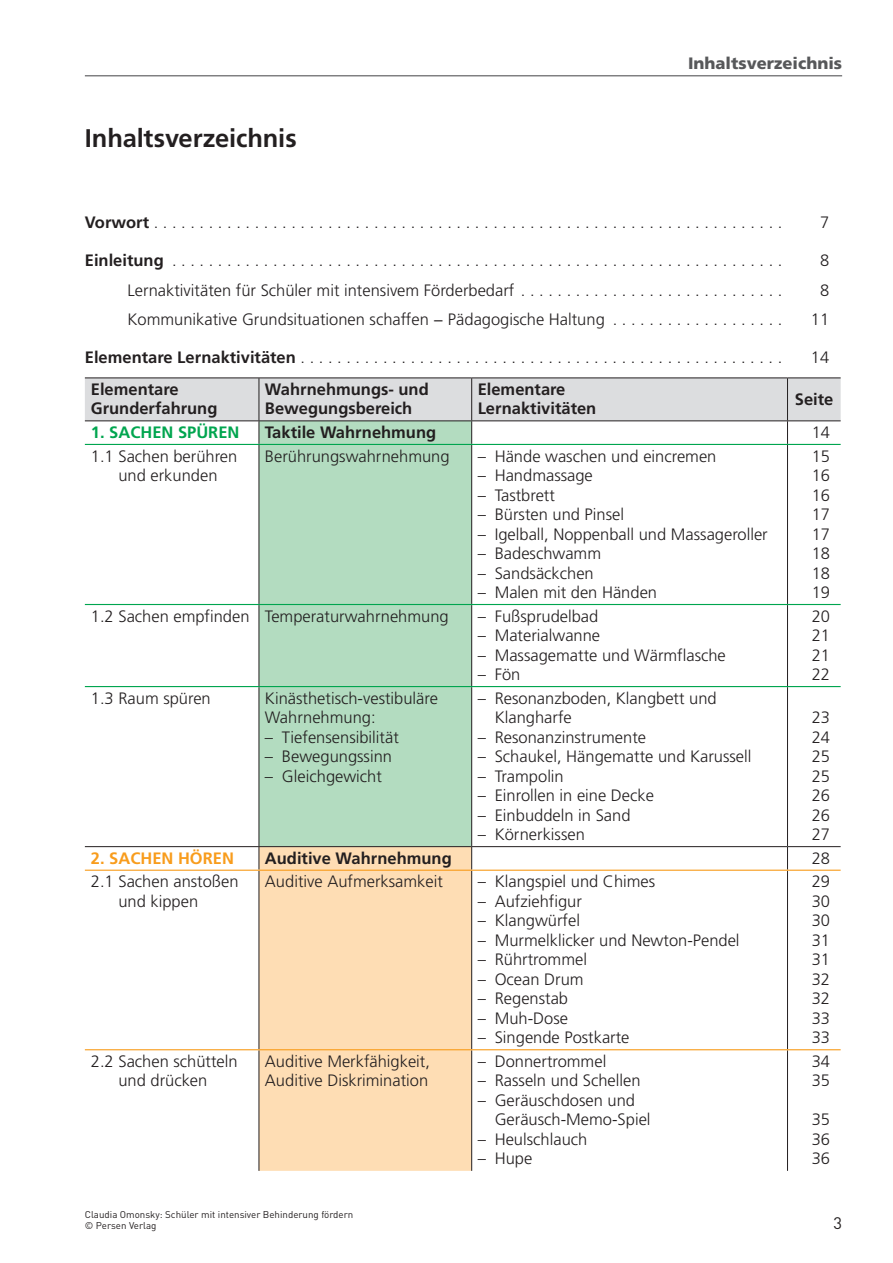
<style>
.page{position:relative;width:893px;height:1263px;background:#fff}
.page>*{position:absolute;margin:0;border:0;box-sizing:border-box;transform-origin:0 0}
.t1{font:700 25.5px "Frutiger";letter-spacing:-.005em;color:#231f20}
.t2{font:300 16.5px/19.5px "Frutiger";color:#231f20}
.t3{font:700 16.5px/19.5px "Frutiger";color:#231f20}
.t4{font:900 16.5px "Frutiger";color:#57585a}
.t5{font:700 16.5px "Frutiger";color:#00a54f}
.t6{font:700 16.5px "Frutiger";color:#f89c1c}
.t7{font:16.5px "DINOT";color:#231f20}
.t8{font:9.75px/11.2px "DINOT";color:#231f20}
.s1{font-weight:700}
</style>
<div class="page">
<hr style="left:85px;top:75px;width:757px;height:1px;background:#57585a">
<div style="left:259px;top:445px;width:212px;height:401px;background:#b3dcc0"></div>
<div style="left:259px;top:847px;width:212px;height:324px;background:#feddb4"></div>
<svg style="left:85px;top:378px;width:755px;height:66px"></svg>
<hr style="left:258px;top:445px;width:1px;height:159px;background:#231f20">
<hr style="left:471px;top:445px;width:1px;height:159px;background:#231f20">
<hr style="left:787px;top:445px;width:1px;height:159px;background:#231f20">
<hr style="left:258px;top:605px;width:1px;height:81px;background:#231f20">
<hr style="left:471px;top:605px;width:1px;height:81px;background:#231f20">
<hr style="left:787px;top:605px;width:1px;height:81px;background:#231f20">
<hr style="left:258px;top:687px;width:1px;height:159px;background:#231f20">
<hr style="left:471px;top:687px;width:1px;height:159px;background:#231f20">
<hr style="left:787px;top:687px;width:1px;height:159px;background:#231f20">
<hr style="left:85px;top:846px;width:386px;height:1px;background:#231f20">
<svg style="left:258px;top:847px;width:1px;height:23px"></svg>
<hr style="left:471px;top:846px;width:316px;height:1px;background:#231f20">
<svg style="left:471px;top:847px;width:1px;height:23px"></svg>
<hr style="left:787px;top:846px;width:53px;height:1px;background:#231f20">
<svg style="left:787px;top:847px;width:1px;height:23px"></svg>
<hr style="left:258px;top:871px;width:1px;height:178px;background:#231f20">
<hr style="left:471px;top:871px;width:1px;height:178px;background:#231f20">
<hr style="left:787px;top:871px;width:1px;height:178px;background:#231f20">
<hr style="left:258px;top:1050px;width:1px;height:121px;background:#231f20">
<hr style="left:471px;top:1050px;width:1px;height:121px;background:#231f20">
<hr style="left:787px;top:1050px;width:1px;height:121px;background:#231f20">
<hr style="left:85px;top:444px;width:755px;height:1px;background:#00a54f">
<hr style="left:85px;top:604px;width:755px;height:1px;background:#00a54f">
<hr style="left:85px;top:686px;width:755px;height:1px;background:#00a54f">
<hr style="left:85px;top:870px;width:755px;height:1px;background:#f89c1c">
<hr style="left:85px;top:1049px;width:755px;height:1px;background:#f89c1c">
<h1 class="t1" style="left:85px;top:128px;width:213px">Inhaltsverzeichnis</h1>
<p class="t4" style="left:688px;top:56px;width:156px">Inhaltsverzeichnis</p>
<p class="t2" style="left:85px;top:214px;width:699px"><span class="s1">Vorwort</span> . . . . . . . . . . . . . . . . . . . . . . . . . . . . . . . . . . . . . . . . . . . . . . . . . . . . . . . . . . . . . . . . . . . . .</p>
<p class="t2" style="left:820px;top:214px;width:11px">7</p>
<p class="t2" style="left:85px;top:252px;width:699px"><span class="s1">Einleitung</span> . . . . . . . . . . . . . . . . . . . . . . . . . . . . . . . . . . . . . . . . . . . . . . . . . . . . . . . . . . . . . . . . . . .</p>
<p class="t2" style="left:820px;top:252px;width:11px">8</p>
<p class="t2" style="left:127px;top:281px;width:656px">Lernaktivitäten für Schüler mit intensivem Förderbedarf . . . . . . . . . . . . . . . . . . . . . . . . . . . . .</p>
<p class="t2" style="left:820px;top:281px;width:11px">8</p>
<p class="t2" style="left:127px;top:311px;width:656px">Kommunikative Grundsituationen schaffen − Pädagogische Haltung . . . . . . . . . . . . . . . . . . .</p>
<p class="t2" style="left:810px;top:311px;width:20px">11</p>
<p class="t2" style="left:85px;top:349px;width:699px"><span class="s1">Elementare Lernaktivitäten</span> . . . . . . . . . . . . . . . . . . . . . . . . . . . . . . . . . . . . . . . . . . . . . . . . . . . . .</p>
<p class="t2" style="left:810px;top:349px;width:20px">14</p>
<p class="t3" style="left:91px;top:381px;width:128px">Elementare<br>Grunderfahrung</p>
<p class="t3" style="left:265px;top:381px;width:165px">Wahrnehmungs- und<br>Bewegungsbereich</p>
<p class="t3" style="left:477px;top:381px;width:120px">Elementare<br>Lernaktivitäten</p>
<p class="t3" style="left:794px;top:391px;width:40px">Seite</p>
<p class="t5" style="left:91px;top:426px;width:150px">1. SACHEN SPÜREN</p>
<p class="t3" style="left:265px;top:424px;width:173px">Taktile Wahrnehmung</p>
<p class="t2" style="left:811px;top:424px;width:20px">14</p>
<p class="t2" style="left:91px;top:447px;width:148px;text-align:center">1.1 Sachen berühren und erkunden</p>
<p class="t2" style="left:265px;top:447px;width:186px">Berührungswahrnehmung</p>
<p class="t2" style="left:477px;top:447px;width:240px">– Hände waschen und eincremen</p>
<p class="t2" style="left:811px;top:447px;width:20px;text-align:justify">15<br>16<br>16<br>17<br>17<br>18<br>18<br>19</p>
<p class="t2" style="left:477px;top:467px;width:117px">– Handmassage</p>
<p class="t2" style="left:477px;top:486px;width:79px">– Tastbrett</p>
<p class="t2" style="left:477px;top:506px;width:148px">– Bürsten und Pinsel</p>
<p class="t2" style="left:477px;top:525px;width:291px">– Igelball, Noppenball und Massageroller</p>
<p class="t2" style="left:477px;top:545px;width:125px">– Badeschwamm</p>
<p class="t2" style="left:477px;top:564px;width:118px">– Sandsäckchen</p>
<p class="t2" style="left:477px;top:584px;width:181px">– Malen mit den Händen</p>
<p class="t2" style="left:91px;top:607px;width:359px">1.2 Sachen empfinden Temperaturwahrnehmung</p>
<p class="t2" style="left:477px;top:607px;width:122px">– Fußsprudelbad</p>
<p class="t2" style="left:477px;top:627px;width:124px">– Materialwanne</p>
<p class="t2" style="left:477px;top:646px;width:250px">– Massagematte und Wärmflasche</p>
<p class="t2" style="left:477px;top:666px;width:44px">– Fön</p>
<p class="t2" style="left:91px;top:690px;width:121px">1.3 Raum spüren</p>
<p class="t2" style="left:265px;top:690px;width:174px">Kinästhetisch-vestibuläre<br>Wahrnehmung:</p>
<p class="t2" style="left:265px;top:729px;width:135px">– Tiefensensibilität</p>
<p class="t2" style="left:265px;top:748px;width:129px">– Bewegungssinn</p>
<p class="t2" style="left:265px;top:768px;width:118px">– Gleichgewicht</p>
<p class="t2" style="left:494px;top:690px;width:223px;text-indent:-17px">– Resonanzboden, Klangbett und<br>Klangharfe</p>
<p class="t2" style="left:477px;top:729px;width:170px">– Resonanzinstrumente</p>
<p class="t2" style="left:477px;top:748px;width:275px">– Schaukel, Hängematte und Karussell</p>
<p class="t2" style="left:477px;top:768px;width:88px">– Trampolin</p>
<p class="t2" style="left:477px;top:787px;width:178px">– Einrollen in eine Decke</p>
<p class="t2" style="left:477px;top:807px;width:154px">– Einbuddeln in Sand</p>
<p class="t2" style="left:477px;top:826px;width:109px">– Körnerkissen</p>
<p class="t2" style="left:811px;top:607px;width:20px;text-align:justify">20<br>21<br>21<br>22</p>
<p class="t2" style="left:811px;top:709px;width:20px;text-align:justify">23<br>24<br>25<br>25<br>26<br>26<br>27</p>
<p class="t6" style="left:91px;top:851px;width:145px">2. SACHEN HÖREN</p>
<p class="t3" style="left:265px;top:850px;width:188px">Auditive Wahrnehmung</p>
<p class="t2" style="left:811px;top:850px;width:20px">28</p>
<p class="t2" style="left:118px;top:873px;width:122px;text-indent:-28px">2.1 Sachen anstoßen und kippen</p>
<p class="t2" style="left:265px;top:873px;width:179px">Auditive Aufmerksamkeit</p>
<p class="t2" style="left:477px;top:873px;width:179px">– Klangspiel und Chimes</p>
<p class="t2" style="left:811px;top:873px;width:20px;text-align:justify">29<br>30<br>30<br>31<br>31<br>32<br>32<br>33<br>33</p>
<p class="t2" style="left:477px;top:893px;width:106px">– Aufziehfigur</p>
<p class="t2" style="left:477px;top:912px;width:104px">– Klangwürfel</p>
<p class="t2" style="left:477px;top:932px;width:263px">– Murmelklicker und Newton-Pendel</p>
<p class="t2" style="left:477px;top:951px;width:111px">– Rührtrommel</p>
<p class="t2" style="left:477px;top:971px;width:107px">– Ocean Drum</p>
<p class="t2" style="left:477px;top:990px;width:92px">– Regenstab</p>
<p class="t2" style="left:477px;top:1010px;width:92px">– Muh-Dose</p>
<p class="t2" style="left:477px;top:1029px;width:153px">– Singende Postkarte</p>
<p class="t2" style="left:91px;top:1053px;width:148px;text-align:center">2.2 Sachen schütteln und drücken</p>
<p class="t2" style="left:265px;top:1053px;width:166px">Auditive Merkfähigkeit,<br>Auditive Diskrimination</p>
<p class="t2" style="left:477px;top:1053px;width:130px">– Donnertrommel</p>
<p class="t2" style="left:477px;top:1072px;width:164px">– Rasseln und Schellen</p>
<p class="t2" style="left:494px;top:1092px;width:157px;text-indent:-17px">– Geräuschdosen und<br>Geräusch-Memo-Spiel</p>
<p class="t2" style="left:477px;top:1131px;width:111px">– Heulschlauch</p>
<p class="t2" style="left:477px;top:1150px;width:56px">– Hupe</p>
<p class="t2" style="left:811px;top:1053px;width:20px">34<br>35</p>
<p class="t2" style="left:811px;top:1111px;width:20px;text-align:justify">35<br>36<br>36</p>
<p class="t8" style="left:85px;top:1210px;width:270px">Claudia Omonsky: Schüler mit intensiver Behinderung fördern © Persen Verlag</p>
<p class="t7" style="left:833px;top:1217px;width:10px">3</p>
</div>
